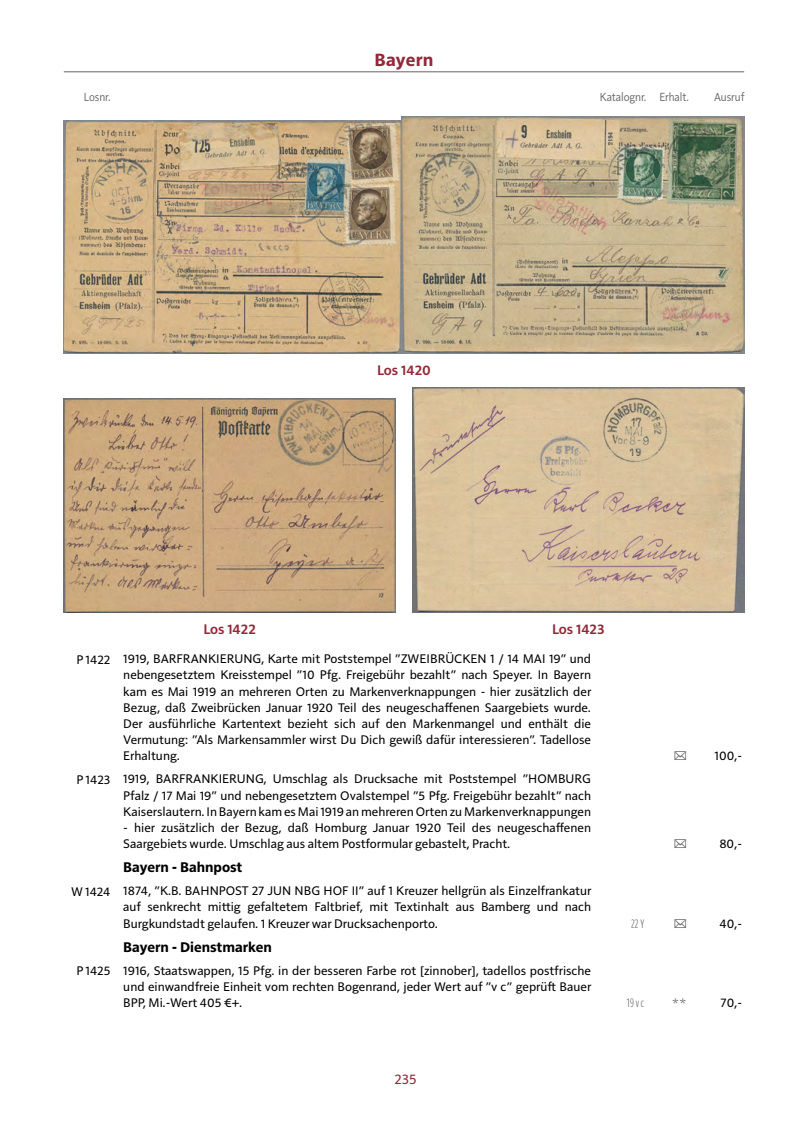
<style>
.page{position:relative;width:808px;height:1127px;background:#fff}
.page>*{position:absolute;margin:0;border:0;box-sizing:border-box;transform-origin:0 0}
.t1{font:700 18px "Solitaire MVB Pro";letter-spacing:.015em;color:#942738}
.t2{font:700 14.25px "Solitaire MVB Pro";color:#000}
.t3{font:600 14.25px "Solitaire MVB Pro";color:#942738}
.t4{font:14.25px "Solitaire MVB Pro";color:#942738}
.t5{font:12.75px/16.2px "Solitaire MVB Pro";color:#000;text-align:justify}
.t6{font:12px "Solitaire MVB Pro";letter-spacing:-.005em;color:#646363;scale:.9 1}
.t7{font:700 12px "Parisine Std Comp Clair";color:#646363}
</style>
<div class="page">
<hr style="left:64px;top:71px;width:680px;height:1px;background:#646363">
<img style="left:402px;top:117px;width:342px;height:236px">
<img style="left:64px;top:121px;width:338px;height:232px">
<img style="left:64px;top:399px;width:331px;height:213px">
<img style="left:412px;top:387px;width:332px;height:225px">
<h1 class="t1" style="left:374px;top:48px;width:60px">Bayern</h1>
<p class="t6" style="left:84px;top:88px;width:31px">Losnr.</p>
<p class="t6" style="left:600px;top:88px;width:100px">Katalognr. Erhalt.</p>
<p class="t6" style="left:714px;top:88px;width:35px">Ausruf</p>
<p class="t3" style="left:377px;top:360px;width:55px">Los 1420</p>
<p class="t3" style="left:203px;top:619px;width:54px">Los 1422</p>
<p class="t3" style="left:552px;top:619px;width:54px">Los 1423</p>
<p class="t5" style="left:123px;top:650px;width:469px;text-indent:-47px">P 1422 1919, BARFRANKIERUNG, Karte mit Poststempel ”ZWEIBRÜCKEN 1 / 14 MAI 19” und nebengesetztem Kreisstempel ”10 Pfg. Freigebühr bezahlt” nach Speyer. In Bayern kam es Mai 1919 an mehreren Orten zu Markenverknappungen - hier zusätzlich der Bezug, daß Zweibrücken Januar 1920 Teil des neugeschaffenen Saargebiets wurde.<br>Der ausführliche Kartentext bezieht sich auf den Markenmangel und enthält die Vermutung: ”Als Markensammler wirst Du Dich gewiß dafür interessieren”. Tadellose Erhaltung.</p>
<p class="t5" style="left:123px;top:770px;width:469px;text-indent:-47px">P 1423 1919, BARFRANKIERUNG, Umschlag als Drucksache mit Poststempel ”HOMBURG Pfalz / 17 Mai 19” und nebengesetztem Ovalstempel ”5 Pfg. Freigebühr bezahlt” nach Kaiserslautern. In Bayern kam es Mai 1919 an mehreren Orten zu Markenverknappungen</p>
<p class="t5" style="left:123px;top:819px;width:469px">- hier zusätzlich der Bezug, daß Homburg Januar 1920 Teil des neugeschaffenen<br>Saargebiets wurde. Umschlag aus altem Postformular gebastelt, Pracht.</p>
<p class="t2" style="left:123px;top:857px;width:121px">Bayern - Bahnpost</p>
<p class="t5" style="left:123px;top:882px;width:470px;text-indent:-52px">W 1424 1874, ”K.B. BAHNPOST 27 JUN NBG HOF II” auf 1 Kreuzer hellgrün als Einzelfrankatur auf senkrecht mittig gefaltetem Faltbrief, mit Textinhalt aus Bamberg und nach Burgkundstadt gelaufen. 1 Kreuzer war Drucksachenporto.</p>
<p class="t2" style="left:123px;top:937px;width:150px">Bayern - Dienstmarken</p>
<p class="t5" style="left:123px;top:961px;width:469px;text-indent:-47px">P 1425 1916, Staatswappen, 15 Pfg. in der besseren Farbe rot [zinnober], tadellos postfrische und einwandfreie Einheit vom rechten Bogenrand, jeder Wert auf ”v c” geprüft Bauer BPP, Mi.-Wert 405 €+.</p>
<p class="t5" style="left:714px;top:747px;width:29px">100,-</p>
<p class="t5" style="left:719px;top:835px;width:24px">80,-</p>
<p class="t7" style="left:631px;top:916px;width:15px">22 Y</p>
<p class="t5" style="left:719px;top:914px;width:24px">40,-</p>
<p class="t7" style="left:626px;top:996px;width:19px">19 v c</p>
<p class="t5" style="left:720px;top:994px;width:23px">70,-</p>
<p class="t4" style="left:394px;top:1069px;width:24px">235</p>
</div>
